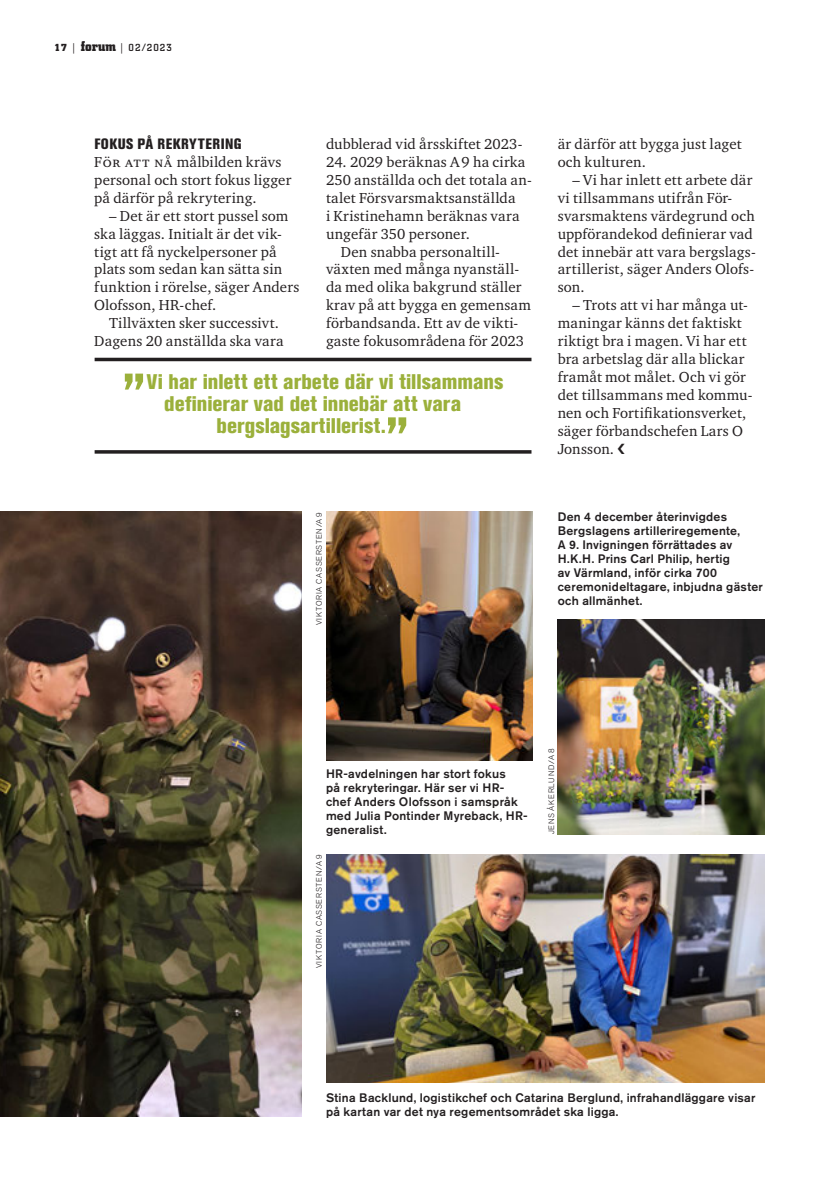
<style>
.page{position:relative;width:839px;height:1191px;background:#fff}
.page>*{position:absolute;margin:0;border:0;box-sizing:border-box;transform-origin:0 0}
.t1{font:800 condensed 52.5px "Akzidenz Grotesk Pro";color:#9bb03b}
.t2{font:800 condensed 21px "Akzidenz Grotesk Pro";color:#9bb03b}
.Bröd_Forum_Charter_8{font:14.88px/18px "Charter ITC Std";letter-spacing:.015em;color:#231f20}
.Bröd_Forum_Charter_8-2{font:800 condensed 14.88px "Akzidenz Grotesk Pro";letter-spacing:.03em;color:#231f20}
.Bröd_Forum_Charter_8-3{font:500 12.25px/14px "Akzidenz Grotesk Pro";letter-spacing:.02em;color:#231f20}
.t3{font:500 10.5px "City Pro";letter-spacing:.1em;color:#231f20}
.Bröd_Forum_Charter_8-4{font:300 7.88px "Akzidenz Grotesk Pro";letter-spacing:.09em;color:#231f20}
.s1{font-weight:700}
.s2{font-family:"Charter ITC Std";font-weight:400}
.s3{font-weight:700;font-size:14px}
</style>
<div class="page">
<hr style="left:95px;top:358px;width:436px;height:3px;background:#231f20">
<hr style="left:95px;top:450px;width:436px;height:3px;background:#231f20">
<img style="left:0;top:512px;width:301px;height:604px">
<img style="left:326px;top:512px;width:206px;height:248px">
<img style="left:326px;top:854px;width:438px;height:229px">
<img style="left:557px;top:619px;width:207px;height:215px">
<p class="t3" style="left:54px;top:41px;width:119px"><span class="s1">17</span> <span class="s2">|</span> <span class="s3">forum</span> <span class="s2">|</span> 02/2023</p>
<p class="Bröd_Forum_Charter_8-2" style="left:94px;top:134px;width:149px">FOKUS PÅ REKRYTERING</p>
<p class="Bröd_Forum_Charter_8" style="left:94px;top:152px;width:198px">För att nå målbilden krävs personal och stort fokus ligger på därför på rekrytering.</p>
<p class="Bröd_Forum_Charter_8" style="left:94px;top:206px;width:206px;text-indent:15px">– Det är ett stort pussel som ska läggas. Initialt är det vik&shy;tigt att få nyckelpersoner på plats som sedan kan sätta sin funktion i rörelse, säger Anders<br>Olofsson, HR-chef.</p>
<p class="Bröd_Forum_Charter_8" style="left:94px;top:314px;width:191px;text-indent:15px">Tillväxten sker successivt.<br>Dagens 20 anställda ska vara</p>
<p class="Bröd_Forum_Charter_8" style="left:326px;top:134px;width:198px">dubblerad vid årsskiftet 2023-</p>
<p class="Bröd_Forum_Charter_8" style="left:326px;top:152px;width:207px">24. 2029 beräknas A9 ha cirka<br>250 anställda och det totala an&shy;talet Försvarsmaktsanställda<br>i Kristinehamn beräknas vara ungefär 350 personer.</p>
<p class="Bröd_Forum_Charter_8" style="left:326px;top:242px;width:206px;text-indent:15px">Den snabba personaltill&shy;växten med många nyanställ&shy;da med olika bakgrund ställer krav på att bygga en gemensam förbandsanda. Ett av de vikti&shy;gaste fokusområdena för 2023</p>
<h1 class="t1" style="left:122px;top:358px;width:25px">’’</h1>
<h2 class="t2" style="left:147px;top:368px;width:358px">Vi har inlett ett arbete där vi tillsammans</h2>
<h2 class="t2" style="left:164px;top:390px;width:298px">definierar vad det innebär att vara</h2>
<h2 class="t2" style="left:216px;top:412px;width:171px">bergslagsartillerist.</h2>
<h1 class="t1" style="left:385px;top:402px;width:25px">’’</h1>
<p class="Bröd_Forum_Charter_8-4" style="left:314px;top:625px;width:115px;rotate:-90deg">VIKTORIA CASSERSTEN/A 9</p>
<p class="Bröd_Forum_Charter_8" style="left:557px;top:134px;width:186px">är därför att bygga just laget och kulturen.</p>
<p class="Bröd_Forum_Charter_8" style="left:557px;top:170px;width:200px;text-indent:15px">– Vi har inlett ett arbete där vi tillsammans utifrån För&shy;svarsmaktens värdegrund och uppförandekod definierar vad det innebär att vara bergslags&shy;artillerist, säger Anders Olofs&shy;son.</p>
<p class="Bröd_Forum_Charter_8" style="left:557px;top:296px;width:196px;text-indent:15px">– Trots att vi har många ut&shy;maningar känns det faktiskt riktigt bra i magen. Vi har ett bra arbetslag där alla blickar framåt mot målet. Och vi gör det tillsammans med kommu&shy;nen och Fortifikationsverket, säger förbandschefen Lars O<br>Jonsson.</p>
<p class="Bröd_Forum_Charter_8-3" style="left:557px;top:509px;width:207px">Den 4 december återinvigdes<br>Bergslagens artilleriregemente,<br>A 9. Invigningen förrättades av<br>H.K.H. Prins Carl Philip, hertig<br>av Värmland, inför cirka 700 ceremonideltagare, inbjudna gäster och allmänhet.</p>
<p class="Bröd_Forum_Charter_8-3" style="left:326px;top:766px;width:203px">HR-avdelningen har stort fokus<br>på rekryteringar. Här ser vi HR&shy;chef Anders Olofsson i samspråk med Julia Pontinder Myreback, HR&shy;generalist.</p>
<p class="Bröd_Forum_Charter_8-4" style="left:314px;top:968px;width:115px;rotate:-90deg">VIKTORIA CASSERSTEN/A 9</p>
<p class="Bröd_Forum_Charter_8-4" style="left:546px;top:834px;width:87px;rotate:-90deg">JENS ÅKERLUND/A 8</p>
<p class="Bröd_Forum_Charter_8-3" style="left:326px;top:1090px;width:431px">Stina Backlund, logistikchef och Catarina Berglund, infrahandläggare visar på kartan var det nya regementsområdet ska ligga.</p>
</div>
